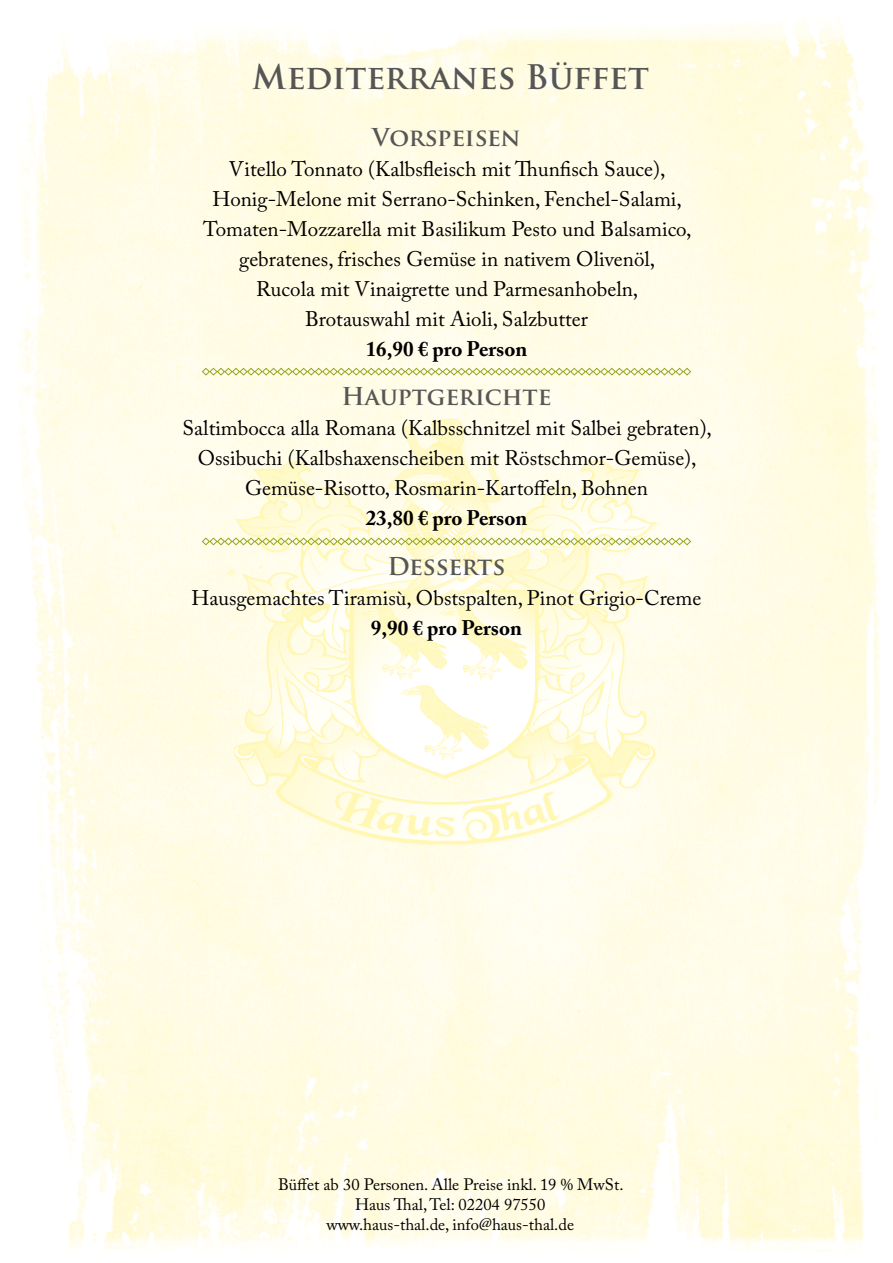
<style>
.page{position:relative;width:893px;height:1263px;background:#fff}
.page>*{position:absolute;margin:0;border:0;box-sizing:border-box;transform-origin:0 0}
.t1{font:700 33px "Trajan Pro";color:#565655}
.t2{font:700 24px "Trajan Pro";letter-spacing:-.01em;color:#565655}
.t3{font:21px/30px "Adobe Caslon Pro";color:#000;text-align:center}
.t4{font:700 21px "Adobe Caslon Pro";color:#000}
.t5{font:16.5px/19.8px "Adobe Caslon Pro";color:#000;text-align:center}
</style>
<div class="page">
<img style="left:18px;top:23px;width:862px;height:1229px">
<img style="left:312px;top:419px;width:137px;height:150px">
<svg style="left:202px;top:367px;width:489px;height:9px"></svg>
<svg style="left:202px;top:537px;width:489px;height:9px"></svg>
<h1 class="t1" style="left:252px;top:56px;width:398px">Mediterranes Büffet</h1>
<p class="t2" style="left:372px;top:122px;width:150px">Vorspeisen</p>
<p class="t3" style="left:203px;top:153px;width:490px">Vitello Tonnato (Kalbsfleisch mit Thunfisch Sauce), Honig-Melone mit Serrano-Schinken, Fenchel-Salami, Tomaten-Mozzarella mit Basilikum Pesto und Balsamico, gebratenes, frisches Gemüse in nativem Olivenöl,<br>Rucola mit Vinaigrette und Parmesanhobeln, Brotauswahl mit Aioli, Salzbutter</p>
<p class="t4" style="left:366px;top:336px;width:163px">16,90 € pro Person</p>
<p class="t2" style="left:341px;top:382px;width:212px">Hauptgerichte</p>
<p class="t3" style="left:182px;top:413px;width:531px">Saltimbocca alla Romana (Kalbsschnitzel mit Salbei gebraten),<br>Ossibuchi (Kalbshaxenscheiben mit Röstschmor-Gemüse),<br>Gemüse-Risotto, Rosmarin-Kartoffeln, Bohnen</p>
<p class="t4" style="left:366px;top:506px;width:163px">23,80 € pro Person</p>
<p class="t2" style="left:388px;top:552px;width:119px">Desserts</p>
<p class="t3" style="left:192px;top:583px;width:511px">Hausgemachtes Tiramisù, Obstspalten, Pinot Grigio-Creme</p>
<p class="t4" style="left:371px;top:616px;width:153px">9,90 € pro Person</p>
<p class="t5" style="left:278px;top:1174px;width:347px">Büffet ab 30 Personen. Alle Preise inkl. 19 % MwSt.<br>Haus Thal, Tel: 02204 97550<br>www.haus-thal.de, info@haus-thal.de</p>
</div>
